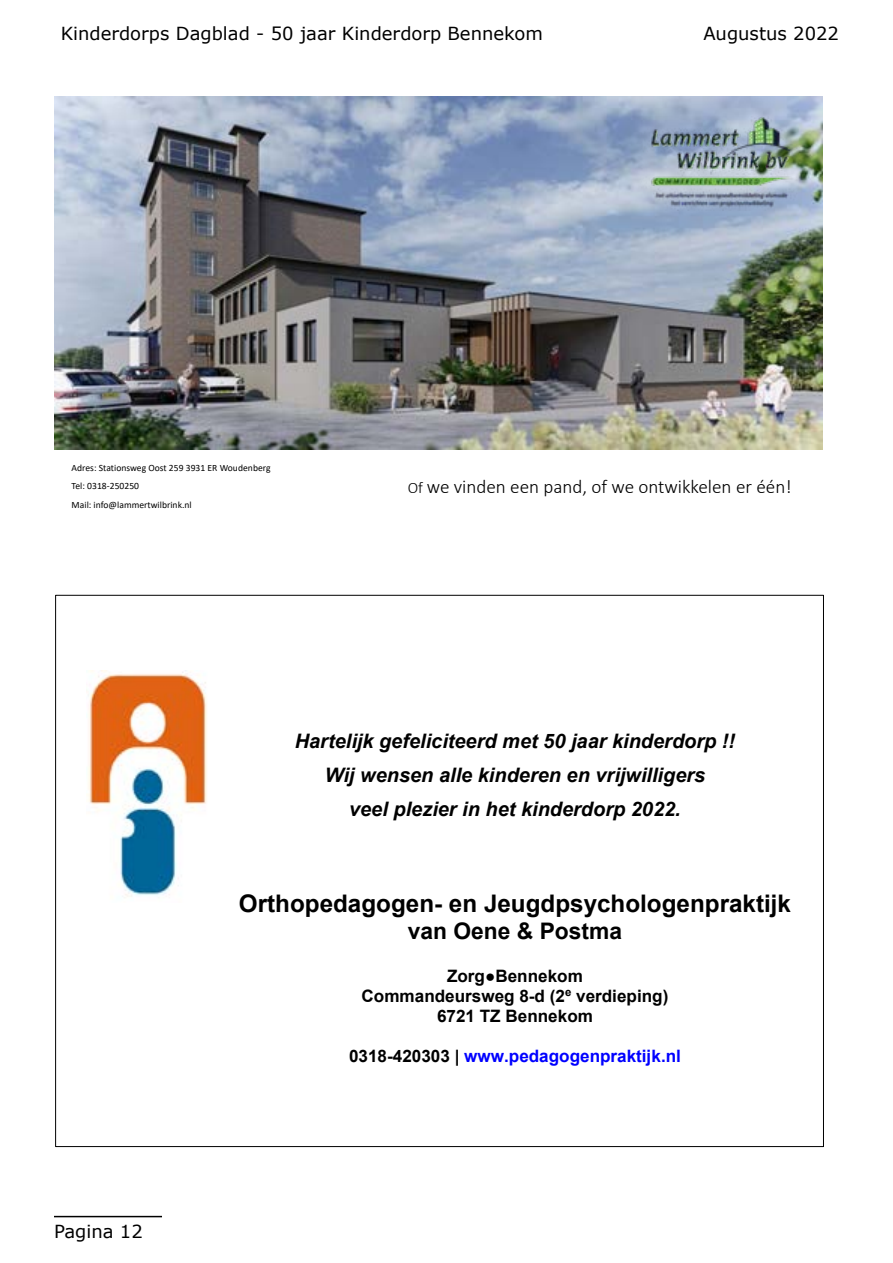
<style>
.page{position:relative;width:893px;height:1263px;background:#fff}
.page>*{position:absolute;margin:0;border:0;box-sizing:border-box;transform-origin:0 0}
.t1{font:700 24.3px "Arial";color:#000}
.t2{font:700 22.8px "Arial";color:#000}
.t3{font:italic 700 19.95px/34.2px "Arial";color:#000;text-align:center}
.t4{font:300 19.2px "Calibri";color:#000}
.t5{font:18px "Verdana";color:#000}
.t6{font:700 17.1px/20px "Arial";color:#000;text-align:center}
.t7{font:700 17.1px "Arial";color:#00f}
.t8{font:9.6px/18.3px "Calibri";color:#000}
.s1{font-size:16.05px}
.s2{color:#000}
</style>
<div class="page">
<hr style="left:54px;top:1216px;width:108px;height:1px;background:#000">
<img style="left:55px;top:97px;width:767px;height:353px">
<img style="left:642px;top:117px;width:159px;height:93px">
<img style="left:88px;top:670px;width:119px;height:227px">
<p class="t5" style="left:54px;top:21px;width:491px"><sup>1</sup>Kinderdorps Dagblad - 50 jaar Kinderdorp Bennekom</p>
<p class="t5" style="left:703px;top:21px;width:137px">Augustus 2022</p>
<p class="t8" style="left:72px;top:458px;width:200px">Adres: Stationsweg Oost 259 3931 ER Woudenberg<br>Tel: 0318-250250<br>Mail: info@lammertwilbrink.nl</p>
<p class="t4" style="left:408px;top:475px;width:385px"><span class="s1">Of</span> we vinden een pand, of we ontwikkelen er één!</p>
<p class="t3" style="left:295px;top:725px;width:442px">Hartelĳk gefeliciteerd met 50 jaar kinderdorp !!<br>Wĳ wensen alle kinderen en vrĳwilligers<br>veel plezier in het kinderdorp 2022.</p>
<p class="t5" style="left:54px;top:1219px;width:90px">Pagina 12</p>
<p class="t1" style="left:239px;top:887px;width:554px">Orthopedagogen- en Jeugdpsychologenpraktĳk</p>
<p class="t2" style="left:408px;top:916px;width:216px">van Oene &amp; Postma</p>
<p class="t6" style="left:362px;top:966px;width:308px">Zorg●Bennekom<br>Commandeursweg 8-d (2<sup>e</sup> verdieping)<br>6721 TZ Bennekom</p>
<p class="t7" style="left:349px;top:1044px;width:333px"><span class="s2">0318-420303 |</span> www.pedagogenpraktĳk.nl</p>
</div>
